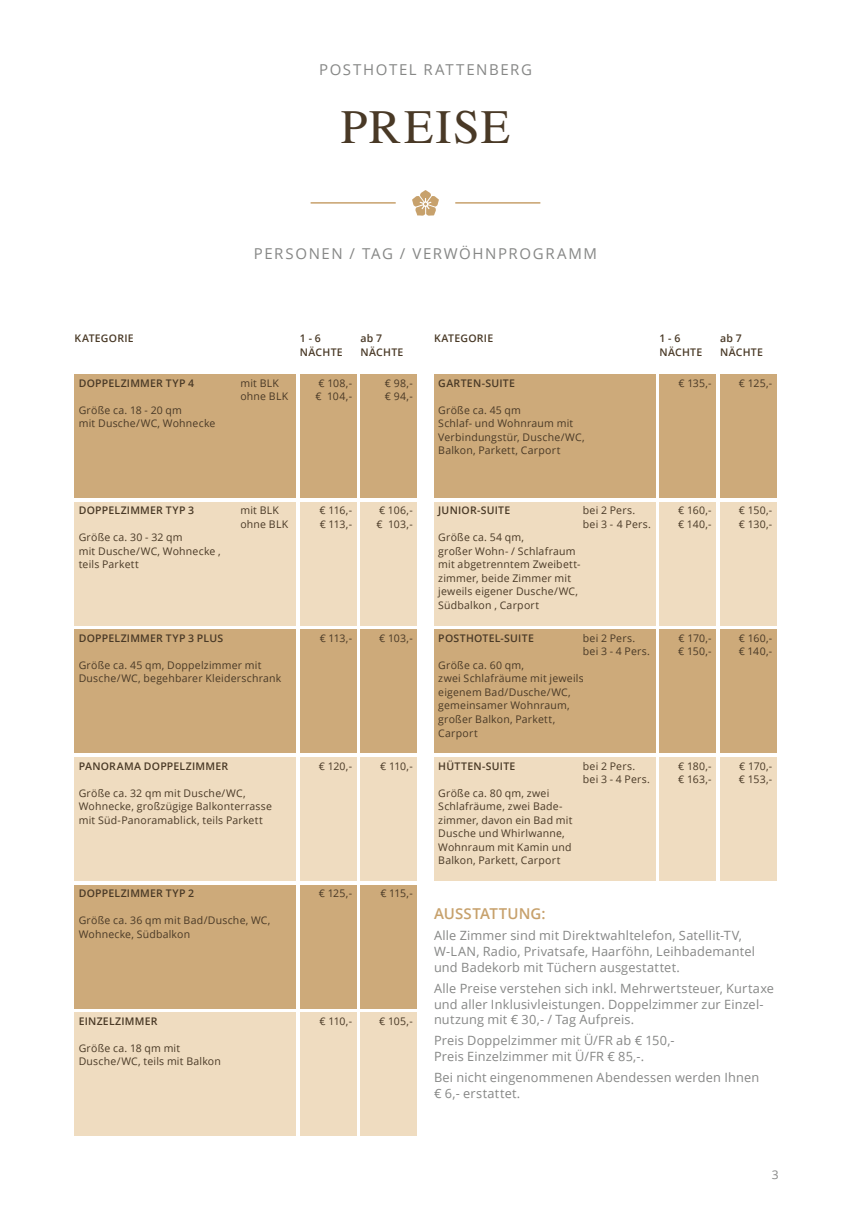
<style>
.page{position:relative;width:851px;height:1221px;background:#fff}
.page>*{position:absolute;margin:0;border:0;box-sizing:border-box;transform-origin:0 0}
.t1{font:48px "STIX General";letter-spacing:.035em;color:#493926}
.t2{font:15px "Open Sans";letter-spacing:.105em;color:#868786}
.t3{font:600 15px "Open Sans";letter-spacing:.005em;color:#c7a16c}
.t4{font:12.75px/15.8px "Open Sans";letter-spacing:.015em;color:#868786}
.t5{font:12px "Open Sans";color:#868786}
.t6{font:10.5px/13.5px "Open Sans";letter-spacing:.02em;color:#493926}
.t7{font:600 10.5px/13.5px "Open Sans";letter-spacing:.02em;color:#493926}
</style>
<div class="page">
<svg style="left:412px;top:190px;width:27px;height:26px"></svg>
<hr style="left:455px;top:202px;width:85px;height:2px;background:#c7a16c">
<hr style="left:310px;top:202px;width:85px;height:2px;background:#c7a16c">
<div style="left:74px;top:374px;width:166px;height:123px;background:#cdaa7a"></div>
<div style="left:240px;top:374px;width:56px;height:123px;background:#cdaa7a"></div>
<div style="left:300px;top:374px;width:56px;height:123px;background:#cdaa7a"></div>
<div style="left:360px;top:374px;width:57px;height:123px;background:#cdaa7a"></div>
<div style="left:434px;top:374px;width:221px;height:123px;background:#cdaa7a"></div>
<div style="left:659px;top:374px;width:56px;height:123px;background:#cdaa7a"></div>
<div style="left:720px;top:374px;width:56px;height:123px;background:#cdaa7a"></div>
<div style="left:74px;top:502px;width:166px;height:123px;background:#efdcc0"></div>
<div style="left:240px;top:502px;width:56px;height:123px;background:#efdcc0"></div>
<div style="left:300px;top:502px;width:56px;height:123px;background:#efdcc0"></div>
<div style="left:360px;top:502px;width:57px;height:123px;background:#efdcc0"></div>
<div style="left:434px;top:502px;width:157px;height:123px;background:#efdcc0"></div>
<div style="left:583px;top:502px;width:72px;height:123px;background:#efdcc0"></div>
<div style="left:659px;top:502px;width:56px;height:123px;background:#efdcc0"></div>
<div style="left:720px;top:502px;width:56px;height:123px;background:#efdcc0"></div>
<div style="left:74px;top:629px;width:222px;height:124px;background:#cdaa7a"></div>
<div style="left:300px;top:629px;width:56px;height:124px;background:#cdaa7a"></div>
<div style="left:360px;top:629px;width:57px;height:124px;background:#cdaa7a"></div>
<div style="left:434px;top:629px;width:157px;height:124px;background:#cdaa7a"></div>
<div style="left:659px;top:629px;width:56px;height:124px;background:#cdaa7a"></div>
<div style="left:720px;top:629px;width:56px;height:124px;background:#cdaa7a"></div>
<div style="left:74px;top:757px;width:222px;height:123px;background:#efdcc0"></div>
<div style="left:300px;top:757px;width:56px;height:123px;background:#efdcc0"></div>
<div style="left:360px;top:757px;width:57px;height:123px;background:#efdcc0"></div>
<div style="left:434px;top:757px;width:157px;height:123px;background:#efdcc0"></div>
<div style="left:659px;top:757px;width:56px;height:123px;background:#efdcc0"></div>
<div style="left:720px;top:757px;width:56px;height:123px;background:#efdcc0"></div>
<div style="left:74px;top:884px;width:222px;height:124px;background:#cdaa7a"></div>
<div style="left:300px;top:884px;width:56px;height:124px;background:#cdaa7a"></div>
<div style="left:360px;top:884px;width:57px;height:124px;background:#cdaa7a"></div>
<div style="left:74px;top:1012px;width:166px;height:123px;background:#efdcc0"></div>
<div style="left:300px;top:1012px;width:56px;height:123px;background:#efdcc0"></div>
<div style="left:360px;top:1012px;width:57px;height:123px;background:#efdcc0"></div>
<div style="left:240px;top:1012px;width:56px;height:123px;background:#efdcc0"></div>
<div style="left:583px;top:629px;width:72px;height:124px;background:#cdaa7a"></div>
<div style="left:583px;top:757px;width:72px;height:123px;background:#efdcc0"></div>
<h2 class="t2" style="left:319px;top:60px;width:214px">POSTHOTEL RATTENBERG</h2>
<h1 class="t1" style="left:341px;top:94px;width:171px">PREISE</h1>
<h2 class="t2" style="left:254px;top:243px;width:344px">PERSONEN / TAG / VERWÖHNPROGRAMM</h2>
<p class="t7" style="left:74px;top:331px;width:61px">KATEGORIE</p>
<p class="t7" style="left:300px;top:331px;width:44px">1 - 6<br>NÄCHTE</p>
<p class="t7" style="left:360px;top:331px;width:44px">ab 7<br>NÄCHTE</p>
<p class="t7" style="left:434px;top:331px;width:61px">KATEGORIE</p>
<p class="t7" style="left:659px;top:331px;width:44px">1 - 6<br>NÄCHTE</p>
<p class="t7" style="left:720px;top:331px;width:44px">ab 7<br>NÄCHTE</p>
<p class="t7" style="left:79px;top:376px;width:117px">DOPPELZIMMER TYP 4</p>
<p class="t6" style="left:79px;top:403px;width:138px">Größe ca. 18 - 20 qm<br>mit Dusche/WC, Wohnecke</p>
<p class="t7" style="left:79px;top:503px;width:117px">DOPPELZIMMER TYP 3</p>
<p class="t6" style="left:79px;top:530px;width:143px">Größe ca. 30 - 32 qm<br>mit Dusche/WC, Wohnecke , teils Parkett</p>
<p class="t6" style="left:240px;top:376px;width:49px">mit BLK ohne BLK</p>
<p class="t6" style="left:315px;top:376px;width:38px">€ 108,- € 104,-</p>
<p class="t6" style="left:384px;top:376px;width:29px">€ 98,- € 94,-</p>
<p class="t7" style="left:438px;top:376px;width:78px">GARTEN-SUITE</p>
<p class="t6" style="left:438px;top:403px;width:148px">Größe ca. 45 qm<br>Schlaf- und Wohnraum mit<br>Verbindungstür, Dusche/WC,<br>Balkon, Parkett, Carport</p>
<p class="t6" style="left:678px;top:376px;width:35px">€ 135,-</p>
<p class="t6" style="left:738px;top:376px;width:35px">€ 125,-</p>
<p class="t6" style="left:583px;top:503px;width:70px">bei 2 Pers. bei 3 - 4 Pers.</p>
<p class="t6" style="left:678px;top:503px;width:35px">€ 160,- € 140,-</p>
<p class="t6" style="left:738px;top:503px;width:35px">€ 150,- € 130,-</p>
<p class="t6" style="left:240px;top:503px;width:49px">mit BLK ohne BLK</p>
<p class="t6" style="left:319px;top:503px;width:34px">€ 116,- € 113,-</p>
<p class="t6" style="left:376px;top:503px;width:38px">€ 106,- € 103,-</p>
<p class="t7" style="left:438px;top:503px;width:74px">JUNIOR-SUITE</p>
<p class="t6" style="left:438px;top:530px;width:144px">Größe ca. 54 qm,<br>großer Wohn- / Schlafraum mit abgetrenntem Zweibett&shy;zimmer, beide Zimmer mit jeweils eigener Dusche/WC,<br>Südbalkon , Carport</p>
<p class="t7" style="left:79px;top:631px;width:146px">DOPPELZIMMER TYP 3 PLUS</p>
<p class="t6" style="left:79px;top:658px;width:204px">Größe ca. 45 qm, Doppelzimmer mit<br>Dusche/WC, begehbarer Kleiderschrank</p>
<p class="t7" style="left:79px;top:758px;width:151px">PANORAMA DOPPELZIMMER</p>
<p class="t6" style="left:79px;top:785px;width:195px">Größe ca. 32 qm mit Dusche/WC,<br>Wohnecke, großzügige Balkonterrasse mit Süd-Panoramablick, teils Parkett</p>
<p class="t7" style="left:79px;top:886px;width:117px">DOPPELZIMMER TYP 2</p>
<p class="t6" style="left:79px;top:913px;width:193px">Größe ca. 36 qm mit Bad/Dusche, WC,<br>Wohnecke, Südbalkon</p>
<p class="t7" style="left:79px;top:1013px;width:80px">EINZELZIMMER</p>
<p class="t6" style="left:79px;top:1040px;width:144px">Größe ca. 18 qm mit<br>Dusche/WC, teils mit Balkon</p>
<p class="t6" style="left:583px;top:631px;width:69px">bei 2 Pers. bei 3 - 4 Pers.</p>
<p class="t6" style="left:319px;top:631px;width:34px">€ 113,-</p>
<p class="t6" style="left:379px;top:631px;width:35px">€ 103,-</p>
<p class="t7" style="left:438px;top:631px;width:97px">POSTHOTEL-SUITE</p>
<p class="t6" style="left:438px;top:658px;width:147px">Größe ca. 60 qm,<br>zwei Schlafräume mit jeweils eigenem Bad/Dusche/WC, gemeinsamer Wohnraum, großer Balkon, Parkett,<br>Carport</p>
<p class="t6" style="left:678px;top:631px;width:35px">€ 170,- € 150,-</p>
<p class="t6" style="left:738px;top:631px;width:35px">€ 160,- € 140,-</p>
<p class="t6" style="left:319px;top:758px;width:35px">€ 120,-</p>
<p class="t6" style="left:380px;top:758px;width:34px">€ 110,-</p>
<p class="t7" style="left:438px;top:758px;width:79px">HÜTTEN-SUITE</p>
<p class="t6" style="left:438px;top:785px;width:136px">Größe ca. 80 qm, zwei<br>Schlafräume, zwei Bade&shy;zimmer, davon ein Bad mit<br>Dusche und Whirlwanne,<br>Wohnraum mit Kamin und<br>Balkon, Parkett, Carport</p>
<p class="t6" style="left:583px;top:758px;width:69px">bei 2 Pers. bei 3 - 4 Pers.</p>
<p class="t6" style="left:678px;top:758px;width:35px">€ 180,- € 163,-</p>
<p class="t6" style="left:738px;top:758px;width:35px">€ 170,- € 153,-</p>
<p class="t6" style="left:319px;top:886px;width:35px">€ 125,-</p>
<p class="t6" style="left:380px;top:886px;width:34px">€ 115,-</p>
<p class="t6" style="left:319px;top:1013px;width:34px">€ 110,-</p>
<p class="t6" style="left:379px;top:1013px;width:35px">€ 105,-</p>
<h2 class="t3" style="left:434px;top:903px;width:113px">AUSSTATTUNG:</h2>
<p class="t4" style="left:434px;top:927px;width:322px">Alle Zimmer sind mit Direktwahltelefon, Satellit-TV,<br>W-LAN, Radio, Privatsafe, Haarföhn, Leihbademantel und Badekorb mit Tüchern ausgestattet.</p>
<p class="t4" style="left:434px;top:979px;width:341px">Alle Preise verstehen sich inkl. Mehrwertsteuer, Kurtaxe und aller Inklusivleistungen. Doppelzimmer zur Einzel&shy;nutzung mit € 30,- / Tag Aufpreis.</p>
<p class="t4" style="left:434px;top:1032px;width:242px">Preis Doppelzimmer mit Ü/FR ab € 150,-<br>Preis Einzelzimmer mit Ü/FR € 85,-.</p>
<p class="t4" style="left:434px;top:1069px;width:326px">Bei nicht eingenommenen Abendessen werden Ihnen € 6,- erstattet.</p>
<p class="t5" style="left:771px;top:1166px;width:8px">3</p>
</div>
